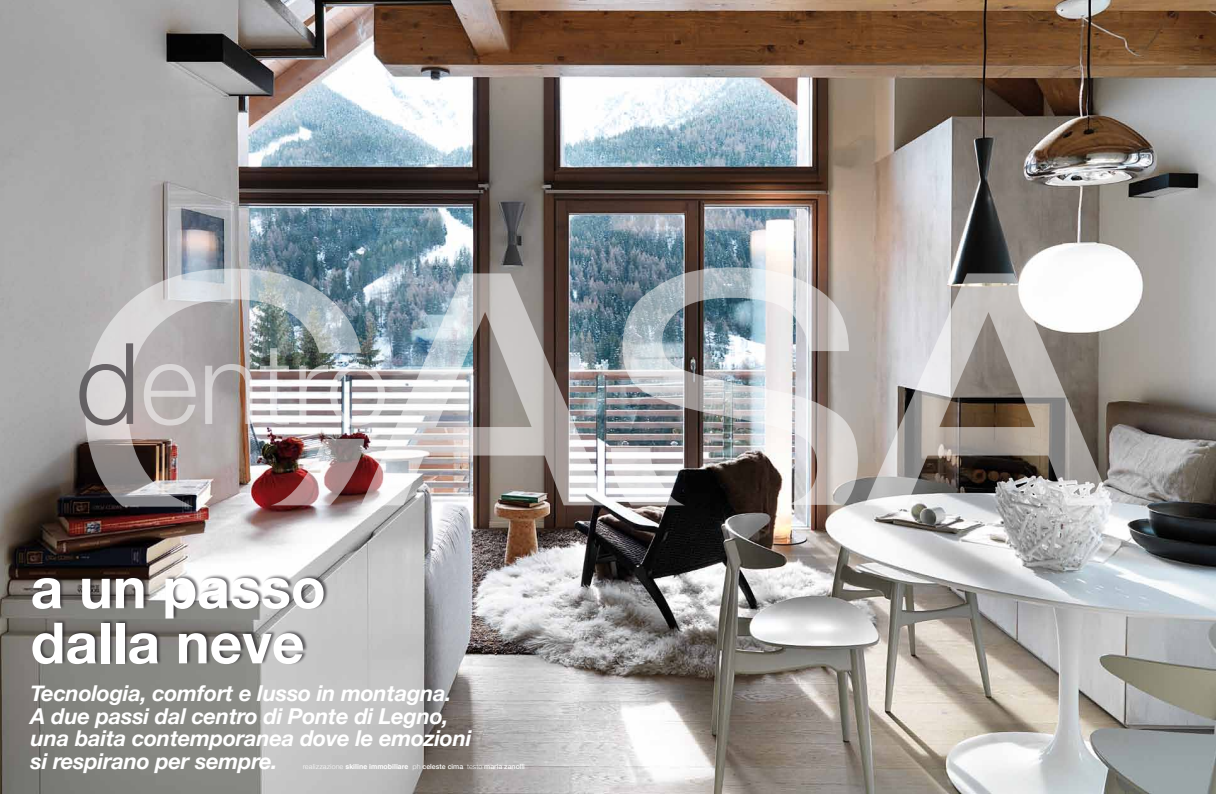
<style>
.page{position:relative;width:1216px;height:794px;background:#fff}
.page>*{position:absolute;margin:0;border:0;box-sizing:border-box;transform-origin:0 0}
.t1{font:700 56.88px/55.1px "Helvetica Neue";color:#fff}
.t2{font:italic 700 21.88px/22.8px "Helvetica Neue";letter-spacing:-.01em;color:#fff}
.t3{font:500 7px "Helvetica Neue";color:#fff}
.s1{font-family:"Helvetica";font-weight:300}
.s2{font-family:"Helvetica";font-weight:700}
</style>
<div class="page">
<img style="left:0;top:0;width:1215px;height:794px">
<div style="left:32px;top:574px;width:296px;height:91px;background:#1a171c;opacity:.6"></div>
<img style="left:361px;top:273px;width:248px;height:232px">
<svg style="left:864px;top:273px;width:248px;height:232px;background:#a7a19d"></svg>
<svg style="left:361px;top:439px;width:3px;height:66px"></svg>
<svg style="left:610px;top:448px;width:12px;height:57px"></svg>
<img style="left:622px;top:267px;width:235px;height:238px">
<img style="left:85px;top:269px;width:276px;height:237px">
<svg style="left:79px;top:343px;width:54px;height:82px;background:#b1adae"></svg>
<svg style="left:144px;top:364px;width:52px;height:61px;background:#c4bfbe"></svg>
<svg style="left:205px;top:364px;width:47px;height:60px;background:#b3a9a7"></svg>
<svg style="left:260px;top:348px;width:29px;height:76px"></svg>
<svg style="left:299px;top:364px;width:86px;height:61px"></svg>
<h1 class="t1" style="left:31px;top:559px;width:296px">a un passo dalla neve</h1>
<p class="t2" style="left:31px;top:681px;width:442px">Tecnologia, comfort e lusso in montagna.<br>A due passi dal centro di Ponte di Legno, una baita contemporanea dove le emozioni si respirano per sempre.</p>
<p class="t3" style="left:303px;top:762px;width:224px"><span class="s1">realizzazione</span> <span class="s2">skiline immobiliare</span> <span class="s1">ph</span> celeste cima <span class="s1">testo</span> maria zanolli</p>
</div>
